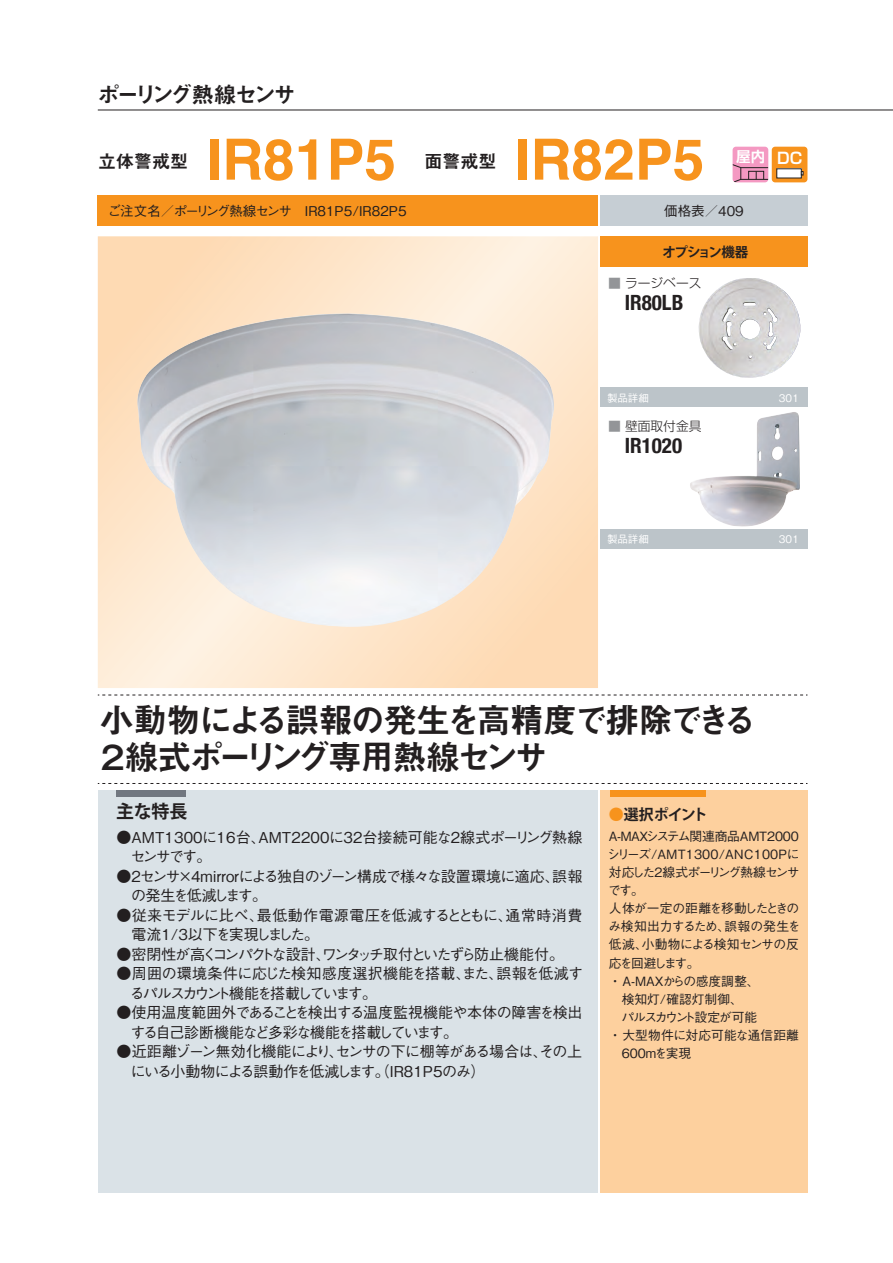
<style>
.page{position:relative;width:893px;height:1263px;background:#fff}
.page>*{position:absolute;margin:0;border:0;box-sizing:border-box;transform-origin:0 0}
.t1{font:700 56.85px "Helvetica";color:#f7931d}
.t2{font:34.5px/37.5px "Midashi Go Pr 5 MB31";letter-spacing:-.09em;color:#231f20}
.t3{font:22.5px "Midashi Go Pr 5 MB31";letter-spacing:-.145em;color:#231f20}
.t4{font:700 condensed 21px "Helvetica Neue";color:#231f20}
.t5{font:18px "Midashi Go Pr 5 MB31";color:#231f20}
.t6{font:700 18px "Koz Go Pro";color:#231f20}
.t7{font:500 15px/19.5px "Gothic BBB Pr 5";letter-spacing:-.06em;color:#231f20}
.t8{font:500 15px/19.5px "Gothic BBB Pr 5";letter-spacing:-.04em;color:#231f20}
.t9{font:500 15px/19.5px "Gothic BBB Pr 5";letter-spacing:-.07em;color:#231f20}
.t10{font:500 15px/19.5px "Gothic BBB Pr 5";letter-spacing:-.01em;color:#231f20}
.t11{font:500 15px/19.5px "Gothic BBB Pr 5";letter-spacing:.005em;color:#231f20}
.t12{font:500 15px "Gothic BBB Pr 5";letter-spacing:-.125em;color:#231f20}
.t13{font:700 15px "Koz Go Pro";letter-spacing:-.06em;color:#231f20}
.t14{font:700 14.4px "Shin Go Pr 5 De";color:#fff}
.t15{font:500 13.5px "Gothic BBB Pr 5";color:#231f20}
.t16{font:700 13.5px "Koz Go Pro";letter-spacing:-.09em;color:#231f20}
.t17{font:500 12.75px/18px "Gothic BBB Pr 5";letter-spacing:-.065em;color:#231f20}
.t18{font:300 12.75px "Shin Go";color:#231f20}
.t19{font:500 10.5px "Gothic BBB Upr";letter-spacing:-.005em;color:#fff}
.s1{font-size:15.6px}
.s2{color:#939598}
.s3{color:#f7931d}
</style>
<div class="page">
<svg style="left:98px;top:236px;width:500px;height:452px;background:#fde4c7"></svg>
<div style="left:98px;top:790px;width:500px;height:403px;background:#dae2e7"></div>
<div style="left:600px;top:790px;width:208px;height:403px;background:#fdd09e"></div>
<div style="left:600px;top:196px;width:208px;height:30px;background:#c6ced4"></div>
<div style="left:98px;top:196px;width:500px;height:30px;background:#f7931d"></div>
<hr style="left:98px;top:110px;width:795px;height:1px;background:#231f20">
<div style="left:733px;top:147px;width:35px;height:35px;background:#f499c2;border-radius:3px"></div>
<svg style="left:733px;top:164px;width:35px;height:18px"></svg>
<div style="left:772px;top:147px;width:35px;height:35px;background:#f7931d;border-radius:3px"></div>
<div style="left:777px;top:169px;width:24px;height:9px;background:#fff"></div>
<div style="left:600px;top:236px;width:208px;height:31px;background:#f7931d"></div>
<div style="left:600px;top:388px;width:208px;height:19px;background:#bcc4c9"></div>
<img style="left:698px;top:278px;width:102px;height:100px">
<div style="left:610px;top:790px;width:95px;height:7px;background:#f7931d"></div>
<div style="left:116px;top:790px;width:70px;height:7px;background:#717780"></div>
<svg style="left:98px;top:695px;width:709px;height:1px"></svg>
<svg style="left:98px;top:783px;width:709px;height:1px"></svg>
<div style="left:600px;top:529px;width:208px;height:19px;background:#bcc4c9"></div>
<img style="left:690px;top:412px;width:110px;height:115px">
<img style="left:137px;top:313px;width:417px;height:314px">
<h3 class="t3" style="left:97px;top:77px;width:200px">ポーリング熱線センサ</h3>
<h1 class="t1" style="left:206px;top:114px;width:191px">IR81P5</h1>
<h3 class="t5" style="left:98px;top:146px;width:109px">立体警戒型　</h3>
<h1 class="t1" style="left:515px;top:114px;width:191px">IR82P5</h1>
<h3 class="t5" style="left:425px;top:146px;width:91px">面警戒型　</h3>
<p class="t14" style="left:736px;top:145px;width:68px">屋内 <span class="s1">DC</span></p>
<p class="t15" style="left:108px;top:200px;width:300px">ご注文名／ポーリング熱線センサ　IR81P5/IR82P5</p>
<p class="t15" style="left:664px;top:200px;width:81px">価格表／409</p>
<p class="t16" style="left:662px;top:243px;width:87px">オプション機器</p>
<p class="t18" style="left:608px;top:275px;width:95px"><span class="s2">■</span> ラージベース</p>
<h3 class="t4" style="left:625px;top:285px;width:60px">IR80LB</h3>
<p class="t19" style="left:607px;top:389px;width:43px">製品詳細</p>
<p class="t19" style="left:779px;top:389px;width:22px">301</p>
<p class="t18" style="left:608px;top:417px;width:95px"><span class="s2">■</span> 壁面取付金具</p>
<h3 class="t4" style="left:625px;top:428px;width:59px">IR1020</h3>
<p class="t19" style="left:607px;top:530px;width:43px">製品詳細</p>
<p class="t19" style="left:779px;top:530px;width:22px">301</p>
<h2 class="t2" style="left:95px;top:699px;width:663px">小動物による誤報の発生を高精度で排除できる<br>２線式ポーリング専用熱線センサ</h2>
<h3 class="t6" style="left:116px;top:799px;width:73px">主な特長</h3>
<p class="t13" style="left:609px;top:805px;width:100px"><span class="s3">●</span>選択ポイント</p>
<p class="t11" style="left:130px;top:826px;width:453px;text-indent:-14px">●AMT1300に16台、AMT2200に32台接続可能な2線式ポーリング熱線センサです。</p>
<p class="t7" style="left:131px;top:865px;width:453px;text-indent:-15px">●2センサ×4mirrorによる独自のゾーン構成で様々な設置環境に適応、誤報の発生を低減します。</p>
<p class="t10" style="left:131px;top:904px;width:452px;text-indent:-15px">●従来モデルに比べ、最低動作電源電圧を低減するとともに、通常時消費電流1/3以下を実現しました。</p>
<p class="t12" style="left:116px;top:942px;width:449px">●密閉性が高くコンパクトな設計、ワンタッチ取付といたずら防止機能付。</p>
<p class="t7" style="left:130px;top:962px;width:455px;text-indent:-14px">●周囲の環境条件に応じた検知感度選択機能を搭載、また、誤報を低減するパルスカウント機能を搭載しています。</p>
<p class="t9" style="left:130px;top:1001px;width:454px;text-indent:-14px">●使用温度範囲外であることを検出する温度監視機能や本体の障害を検出する自己診断機能など多彩な機能を搭載しています。</p>
<p class="t8" style="left:131px;top:1040px;width:453px;text-indent:-14px">●近距離ゾーン無効化機能により、センサの下に棚等がある場合は、その上にいる小動物による誤動作を低減します。（IR81P5のみ）</p>
<p class="t17" style="left:607px;top:826px;width:195px">Ａ-ＭＡＸシステム関連商品AMT2000シリーズ/ＡＭＴ１３００/ＡＮＣ１００Ｐに対応した２線式ポーリング熱線センサです。<br>人体が一定の距離を移動したときのみ検知出力するため、誤報の発生を低減、小動物による検知センサの反応を回避します。<br>・A-MAXからの感度調整、<br>　検知灯/確認灯制御、<br>　パルスカウント設定が可能<br>・大型物件に対応可能な通信距離　600mを実現</p>
</div>
